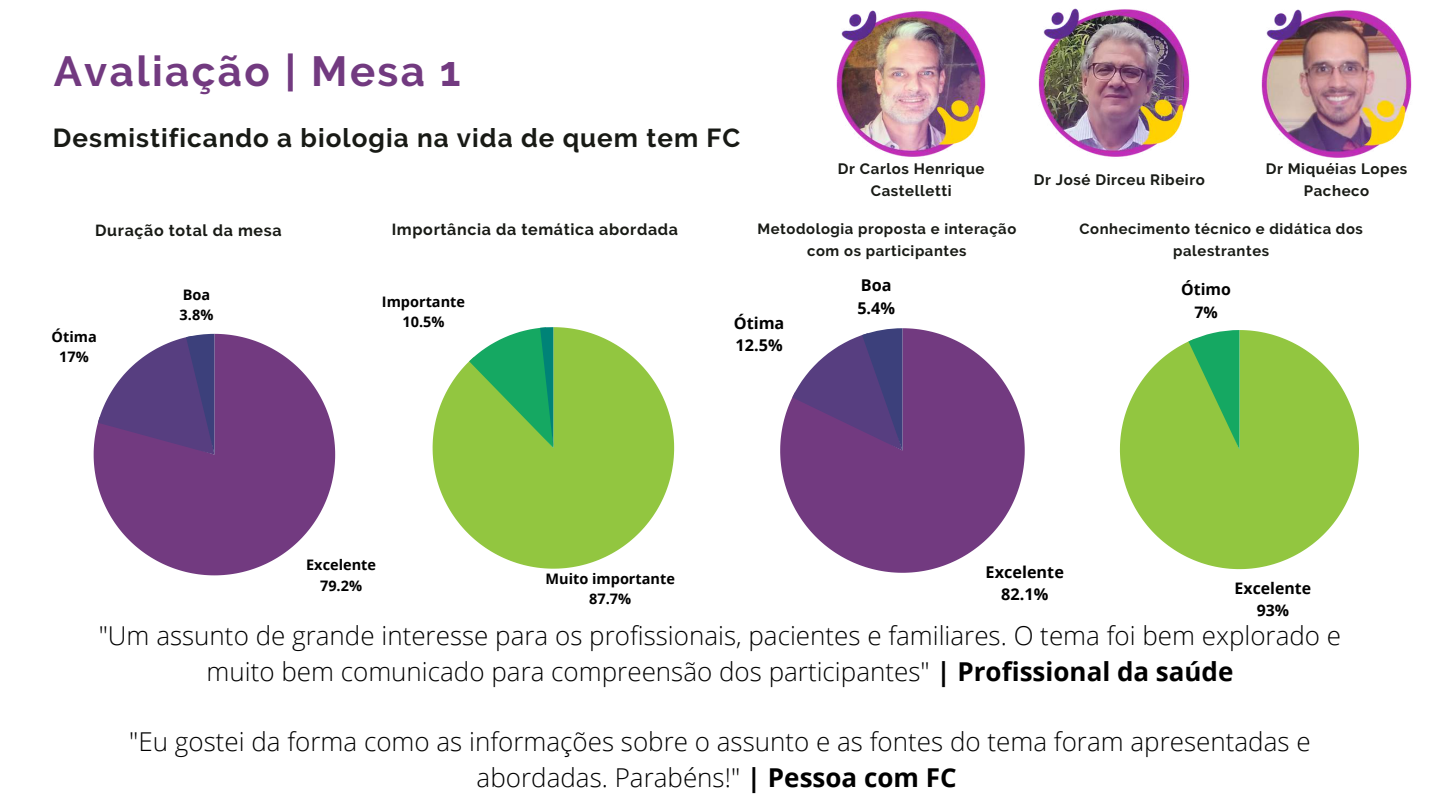
<style>
.page{position:relative;width:1440px;height:810px;background:#fff}
.page>*{position:absolute;margin:0;border:0;box-sizing:border-box;transform-origin:0 0}
.t1{font:700 42px "Raleway";letter-spacing:.06em;color:#723a80}
.t2{font:300 26px/36px "Open Sans";color:#000;text-align:center}
.t3{font:700 26px "Raleway";letter-spacing:.04em;color:#181a15}
.t4{font:700 16.2px/22.6px "Open Sans";color:#000}
.t5{font:700 16px "Raleway";letter-spacing:.04em;color:#181a15}
.t6{font:700 15.9px/22.1px "Open Sans";color:#000;text-align:center}
.t7{font:700 15px/22.5px "Raleway";letter-spacing:.04em;color:#181a15;text-align:center}
.t8{font:700 14.8px/22.2px "Raleway";letter-spacing:.04em;color:#181a15;text-align:center}
.t9{font:700 14.5px/20.3px "Open Sans";color:#000;text-align:center}
.s1{font-weight:700}
</style>
<div class="page">
<svg style="left:433px;top:327px;width:241px;height:242px;fill:#92c640"></svg>
<svg style="left:469px;top:327px;width:85px;height:121px;background:#55b765"></svg>
<svg style="left:94px;top:334px;width:241px;height:241px;fill:#723a80"></svg>
<svg style="left:98px;top:334px;width:117px;height:121px"></svg>
<img style="left:836px;top:10px;width:150px;height:147px">
<img style="left:1038px;top:8px;width:152px;height:149px">
<img style="left:1261px;top:9px;width:151px;height:149px">
<svg style="left:1120px;top:330px;width:239px;height:239px;fill:#92c640"></svg>
<svg style="left:1188px;top:330px;width:52px;height:120px;background:#56b858"></svg>
<svg style="left:780px;top:328px;width:245px;height:245px;fill:#723a80"></svg>
<svg style="left:792px;top:328px;width:111px;height:123px"></svg>
<h1 class="t1" style="left:54px;top:46px;width:409px">Avaliação | Mesa 1</h1>
<p class="t3" style="left:53px;top:122px;width:689px">Desmistificando a biologia na vida de quem tem FC</p>
<p class="t5" style="left:95px;top:221px;width:188px">Duração total da mesa</p>
<p class="t5" style="left:392px;top:220px;width:288px">Importância da temática abordada</p>
<p class="t7" style="left:838px;top:157px;width:148px">Dr Carlos Henrique<br>Castelletti</p>
<p class="t7" style="left:1034px;top:168px;width:172px">Dr José Dirceu Ribeiro</p>
<p class="t7" style="left:1266px;top:157px;width:143px">Dr Miquéias Lopes<br>Pacheco</p>
<p class="t8" style="left:757px;top:218px;width:260px">Metodologia proposta e interação com os participantes</p>
<p class="t8" style="left:1079px;top:218px;width:285px">Conhecimento técnico e didática dos palestrantes</p>
<p class="t9" style="left:52px;top:326px;width:47px">Ótima<br>17%</p>
<p class="t9" style="left:180px;top:284px;width:35px;text-align:left">Boa<br>3.8%</p>
<p class="t9" style="left:382px;top:291px;width:85px">Importante<br>10.5%</p>
<p class="t4" style="left:734px;top:311px;width:52px">Ótima<br>12.5%</p>
<p class="t4" style="left:857px;top:274px;width:39px">Boa<br>5.4%</p>
<p class="t9" style="left:306px;top:555px;width:71px">Excelente<br>79.2%</p>
<p class="t9" style="left:546px;top:568px;width:131px">Muito importante<br>87.7%</p>
<p class="t4" style="left:986px;top:560px;width:80px;text-align:center">Excelente<br>82.1%</p>
<p class="t6" style="left:1181px;top:278px;width:51px">Ótimo<br>7%</p>
<p class="t6" style="left:1235px;top:577px;width:78px">Excelente<br>93%</p>
<p class="t2" style="left:99px;top:617px;width:1244px">"Um assunto de grande interesse para os profissionais, pacientes e familiares. O tema foi bem explorado e muito bem comunicado para compreensão dos participantes" <span class="s1">| Profissional da saúde</span></p>
<p class="t2" style="left:129px;top:723px;width:1183px">"Eu gostei da forma como as informações sobre o assunto e as fontes do tema foram apresentadas e abordadas. Parabéns!" <span class="s1">| Pessoa com FC</span></p>
</div>
